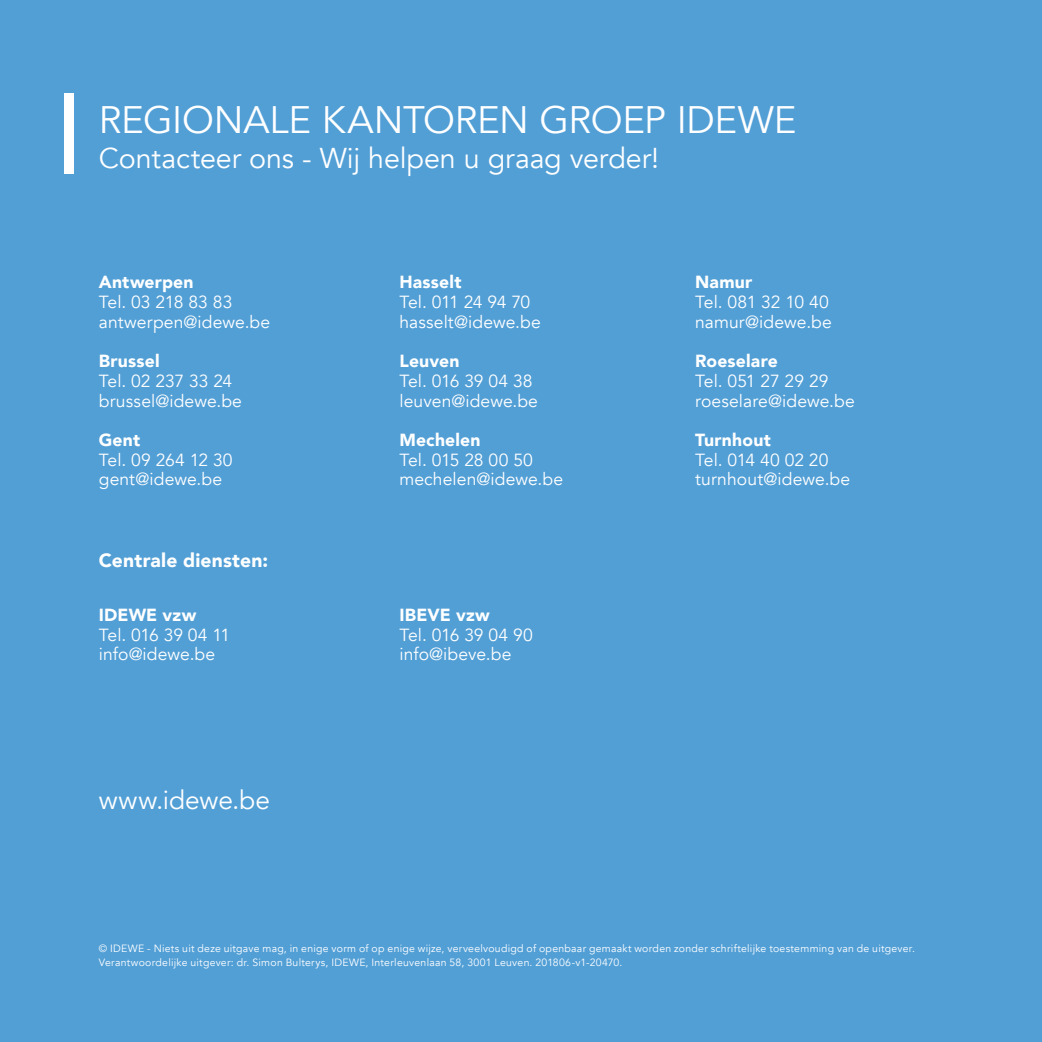
<style>
.page{position:relative;width:1042px;height:1042px;background:#529fd6}
.page>*{position:absolute;margin:0;border:0;box-sizing:border-box;transform-origin:0 0}
.t1{font:38.15px "Avenir";letter-spacing:-.01em;color:#fff}
.t2{font:28.7px "Avenir";letter-spacing:-.005em;color:#fff}
.t3{font:26.25px "Avenir";color:#fff}
.t4{font:900 19.25px "Avenir";letter-spacing:.01em;color:#fff}
.t5{font:17.5px/19.6px "Avenir";letter-spacing:.005em;color:#fff}
.t6{font:900 17.5px "Avenir";letter-spacing:.01em;color:#fff}
.t7{font:10.5px/14px "Avenir";letter-spacing:.025em;color:#fff}
</style>
<div class="page">
<div style="left:64px;top:93px;width:9px;height:81px;background:#fff"></div>
<h1 class="t1" style="left:99px;top:97px;width:699px">REGIONALE KANTOREN GROEP IDEWE</h1>
<h2 class="t2" style="left:99px;top:141px;width:562px">Contacteer ons - Wij helpen u graag verder!</h2>
<p class="t6" style="left:99px;top:267px;width:96px">Antwerpen</p>
<p class="t5" style="left:99px;top:293px;width:173px">Tel. 03 218 83 83 antwerpen@idewe.be</p>
<p class="t6" style="left:99px;top:346px;width:62px">Brussel</p>
<p class="t5" style="left:99px;top:371px;width:145px">Tel. 02 237 33 24 brussel@idewe.be</p>
<p class="t6" style="left:99px;top:425px;width:43px">Gent</p>
<p class="t5" style="left:99px;top:450px;width:135px">Tel. 09 264 12 30 gent@idewe.be</p>
<p class="t4" style="left:99px;top:544px;width:171px">Centrale diensten:</p>
<p class="t6" style="left:99px;top:600px;width:99px">IDEWE vzw</p>
<p class="t5" style="left:99px;top:625px;width:133px">Tel. 016 39 04 11 info@idewe.be</p>
<h3 class="t3" style="left:99px;top:784px;width:173px">www.idewe.be</h3>
<p class="t6" style="left:399px;top:267px;width:64px">Hasselt</p>
<p class="t5" style="left:399px;top:293px;width:143px">Tel. 011 24 94 70 hasselt@idewe.be</p>
<p class="t6" style="left:399px;top:346px;width:62px">Leuven</p>
<p class="t5" style="left:399px;top:371px;width:140px">Tel. 016 39 04 38 leuven@idewe.be</p>
<p class="t6" style="left:399px;top:425px;width:83px">Mechelen</p>
<p class="t5" style="left:399px;top:450px;width:165px">Tel. 015 28 00 50 mechelen@idewe.be</p>
<p class="t6" style="left:399px;top:600px;width:92px">IBEVE vzw</p>
<p class="t5" style="left:399px;top:625px;width:135px">Tel. 016 39 04 90 info@ibeve.be</p>
<p class="t6" style="left:695px;top:267px;width:59px">Namur</p>
<p class="t5" style="left:695px;top:293px;width:138px">Tel. 081 32 10 40 namur@idewe.be</p>
<p class="t6" style="left:695px;top:346px;width:84px">Roeselare</p>
<p class="t5" style="left:695px;top:371px;width:161px">Tel. 051 27 29 29 roeselare@idewe.be</p>
<p class="t6" style="left:695px;top:425px;width:77px">Turnhout</p>
<p class="t5" style="left:695px;top:450px;width:156px">Tel. 014 40 02 20 turnhout@idewe.be</p>
<p class="t7" style="left:99px;top:942px;width:817px">© IDEWE - Niets uit deze uitgave mag, in enige vorm of op enige wijze, verveelvoudigd of openbaar gemaakt worden zonder schriftelijke toestemming van de uitgever.<br>Verantwoordelijke uitgever: dr. Simon Bulterys, IDEWE, Interleuvenlaan 58, 3001 Leuven. 201806-v1-20470.</p>
</div>
